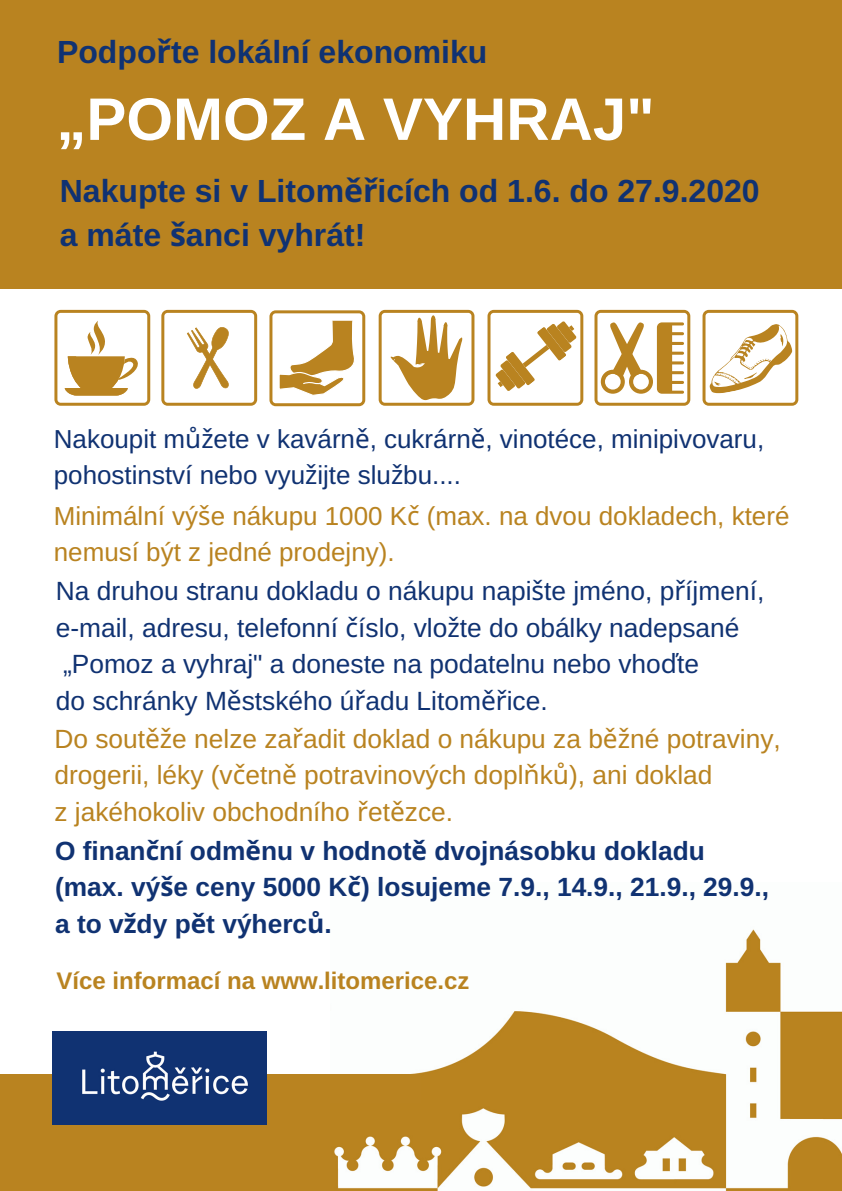
<style>
.page{position:relative;width:842px;height:1191px;background:#fff}
.page>*{position:absolute;margin:0;border:0;box-sizing:border-box;transform-origin:0 0}
.t1{font:700 60px "Arimo";color:#fff}
.t2{font:700 32px/44.4px "Arimo";color:#103272}
.t3{font:26.3px/36.5px "Arimo";color:#103272}
.t4{font:26.3px/36.4px "Arimo";color:#b98320}
.t5{font:700 26.3px/36.3px "Arimo";color:#103272}
.t6{font:26px/36px "Arimo";color:#103272}
.t7{font:26px/36px "Arimo";color:#b98320}
.t8{font:700 24px "Arimo";color:#b98320}
.s1{font-family:"Noto Sans"}
</style>
<div class="page">
<div style="left:0;top:0;width:842px;height:288px;background:#b98320"></div>
<svg style="left:161px;top:310px;width:96px;height:95px"></svg>
<svg style="left:594px;top:310px;width:96px;height:95px"></svg>
<svg style="left:379px;top:310px;width:95px;height:95px"></svg>
<svg style="left:269px;top:310px;width:96px;height:96px"></svg>
<svg style="left:54px;top:310px;width:96px;height:95px"></svg>
<svg style="left:487px;top:310px;width:96px;height:95px"></svg>
<svg style="left:702px;top:310px;width:96px;height:95px"></svg>
<div style="left:0;top:1074px;width:354px;height:116px;background:#b98320"></div>
<img style="left:334px;top:929px;width:507px;height:261px">
<img style="left:52px;top:1031px;width:214px;height:93px">
<div style="left:295px;top:1074px;width:126px;height:28px;background:#b98320"></div>
<p class="t2" style="left:57px;top:29px;width:432px">Podpo<span class="s1">ř</span>te lokální ekonomiku</p>
<h1 class="t1" style="left:56px;top:86px;width:600px">„POMOZ A VYHRAJ"</h1>
<p class="t2" style="left:60px;top:168px;width:701px">Nakupte si v Litom<span class="s1">ěř</span>icích od 1.6. do 27.9.2020 a máte <span class="s1">š</span>anci vyhrát!</p>
<p class="t6" style="left:54px;top:420px;width:712px">Nakoupit m<span class="s1">ůž</span>ete v kavárn<span class="s1">ě</span>, cukrárn<span class="s1">ě</span>, vinotéce, minipivovaru, pohostinství nebo vyu<span class="s1">ž</span>ijte slu<span class="s1">ž</span>bu....</p>
<p class="t7" style="left:54px;top:498px;width:737px">Minimální vý<span class="s1">š</span>e nákupu 1000 K<span class="s1">č</span> (max. na dvou dokladech, které nemusí být z jedné prodejny).</p>
<p class="t3" style="left:56px;top:572px;width:710px">Na druhou stranu dokladu o nákupu napi<span class="s1">š</span>te jméno, p<span class="s1">ř</span>íjmení, e-mail, adresu, telefonní <span class="s1">č</span>íslo, vlo<span class="s1">ž</span>te do obálky nadepsané „Pomoz a vyhraj" a doneste na podatelnu nebo vho<span class="s1">ď</span>te<br>do schránky M<span class="s1">ě</span>stského ú<span class="s1">ř</span>adu Litom<span class="s1">ěř</span>ice.</p>
<p class="t4" style="left:54px;top:720px;width:728px">Do sout<span class="s1">ěž</span>e nelze za<span class="s1">ř</span>adit doklad o nákupu za b<span class="s1">ěž</span>né potraviny, drogerii, léky (v<span class="s1">č</span>etn<span class="s1">ě</span> potravinových dopl<span class="s1">ň</span>k<span class="s1">ů</span>), ani doklad<br>z jakéhokoliv obchodního <span class="s1">ř</span>et<span class="s1">ě</span>zce.</p>
<p class="t5" style="left:55px;top:832px;width:715px">O finan<span class="s1">č</span>ní odm<span class="s1">ě</span>nu v hodnot<span class="s1">ě</span> dvojnásobku dokladu (max. vý<span class="s1">š</span>e ceny 5000 K<span class="s1">č</span>) losujeme 7.9., 14.9., 21.9., 29.9., a to v<span class="s1">ž</span>dy p<span class="s1">ě</span>t výherc<span class="s1">ů</span>.</p>
<p class="t8" style="left:57px;top:966px;width:414px">Více informací na www.litomerice.cz</p>
</div>
